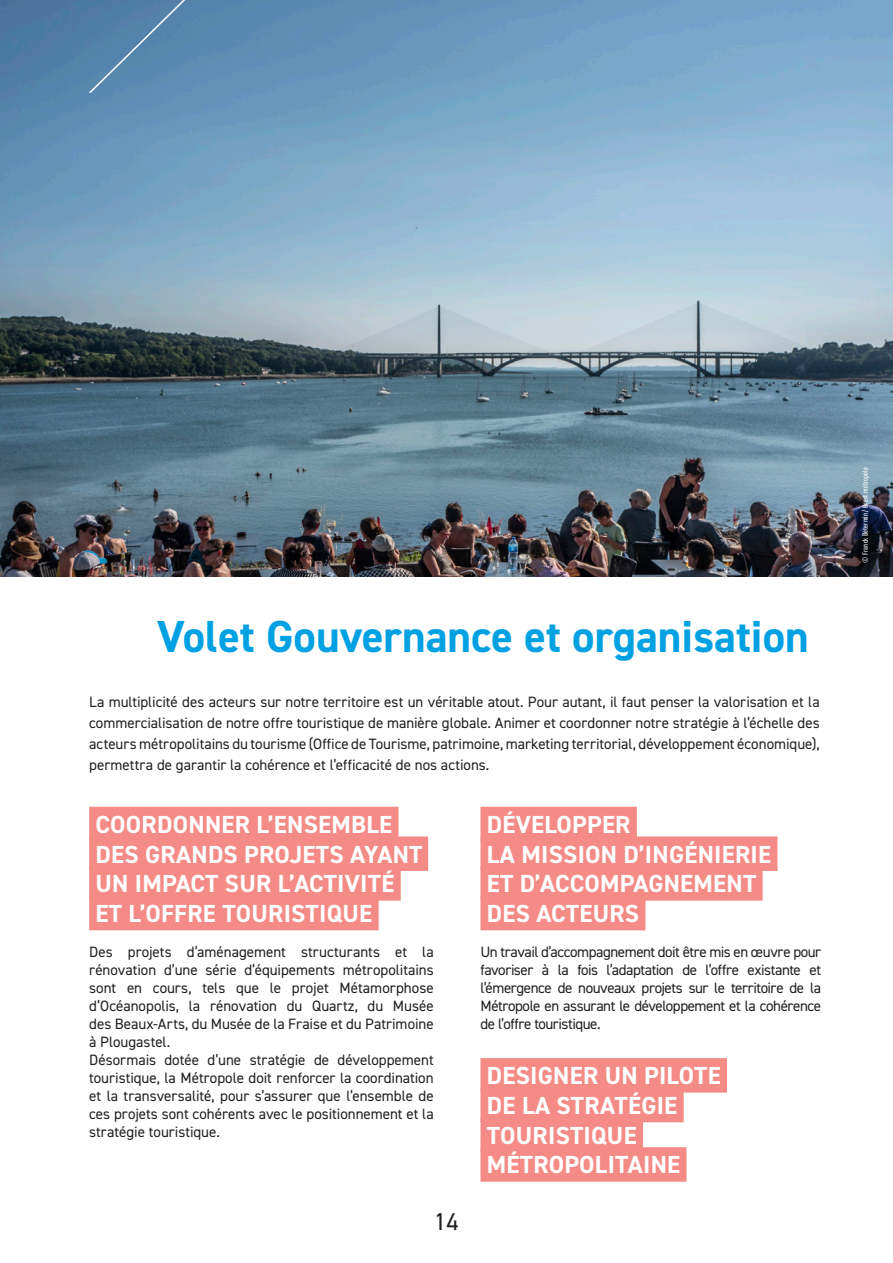
<style>
.page{position:relative;width:893px;height:1263px;background:#fff}
.page>*{position:absolute;margin:0;border:0;box-sizing:border-box;transform-origin:0 0}
.t1{font:700 45px "DIN2014";color:#00a1e3}
.t2{font:700 24.75px/29.7px "DIN2014";letter-spacing:.01em;color:#fff}
.t3{font:24.3px "DIN2014";color:#231f20}
.t4{font:15px/18px "DIN2014";letter-spacing:-.005em;color:#231f20;text-align:justify}
.t5{font:500 condensed 7.5px "DIN Pro";letter-spacing:.025em;color:#fff}
</style>
<div class="page">
<div style="left:89px;top:807px;width:310px;height:34px;background:#f48b86"></div>
<div style="left:89px;top:836px;width:339px;height:35px;background:#f48b86"></div>
<div style="left:89px;top:866px;width:312px;height:35px;background:#f48b86"></div>
<div style="left:89px;top:896px;width:290px;height:34px;background:#f48b86"></div>
<div style="left:480px;top:807px;width:157px;height:34px;background:#f48b86"></div>
<div style="left:480px;top:836px;width:297px;height:35px;background:#f48b86"></div>
<div style="left:480px;top:866px;width:283px;height:35px;background:#f48b86"></div>
<div style="left:480px;top:896px;width:165px;height:34px;background:#f48b86"></div>
<div style="left:480px;top:1058px;width:247px;height:34px;background:#f48b86"></div>
<div style="left:480px;top:1088px;width:204px;height:34px;background:#f48b86"></div>
<div style="left:480px;top:1117px;width:163px;height:35px;background:#f48b86"></div>
<div style="left:480px;top:1147px;width:206px;height:35px;background:#f48b86"></div>
<img style="left:0;top:0;width:893px;height:576px">
<svg style="left:88px;top:0;width:106px;height:95px;background:#5987ae"></svg>
<p class="t1" style="left:157px;top:606px;width:653px">Volet Gouvernance et organisation</p>
<p class="t4" style="left:89px;top:691px;width:732px;line-height:21px">La multiplicité des acteurs sur notre territoire est un véritable atout. Pour autant, il faut penser la valorisation et la commercialisation de notre offre touristique de manière globale. Animer et coordonner notre stratégie à l’échelle des acteurs métropolitains du tourisme (Office de Tourisme, patrimoine, marketing territorial, développement économique), permettra de garantir la cohérence et l’efficacité de nos actions.</p>
<p class="t2" style="left:487px;top:809px;width:286px">DÉVELOPPER<br>LA MISSION D’INGÉNIERIE<br>ET D’ACCOMPAGNEMENT<br>DES ACTEURS</p>
<p class="t4" style="left:480px;top:943px;width:342px">Un travail d’accompagnement doit être mis en œuvre pour favoriser à la fois l’adaptation de l’offre existante et l’émergence de nouveaux projets sur le territoire de la Métropole en assurant le développement et la cohérence de l’offre touristique.</p>
<p class="t2" style="left:487px;top:1061px;width:235px">DESIGNER UN PILOTE<br>DE LA STRATÉGIE<br>TOURISTIQUE<br>MÉTROPOLITAINE</p>
<p class="t2" style="left:95px;top:809px;width:328px">COORDONNER L’ENSEMBLE<br>DES GRANDS PROJETS AYANT<br>UN IMPACT SUR L’ACTIVITÉ<br>ET L’OFFRE TOURISTIQUE</p>
<p class="t4" style="left:89px;top:943px;width:346px">Des projets d’aménagement structurants et la rénovation d’une série d’équipements métropolitains sont en cours, tels que le projet Métamorphose d’Océanopolis, la rénovation du Quartz, du Musée des Beaux-Arts, du Musée de la Fraise et du Patrimoine à Plougastel.</p>
<p class="t4" style="left:89px;top:1051px;width:346px">Désormais dotée d’une stratégie de développement touristique, la Métropole doit renforcer la coordination et la transversalité, pour s’assurer que l’ensemble de ces projets sont cohérents avec le positionnement et la stratégie touristique.</p>
<h3 class="t3" style="left:434px;top:1206px;width:26px">14</h3>
<p class="t5" style="left:860px;top:563px;width:97px;rotate:-90deg">© Franck Bétermin / Brest métropole</p>
</div>
